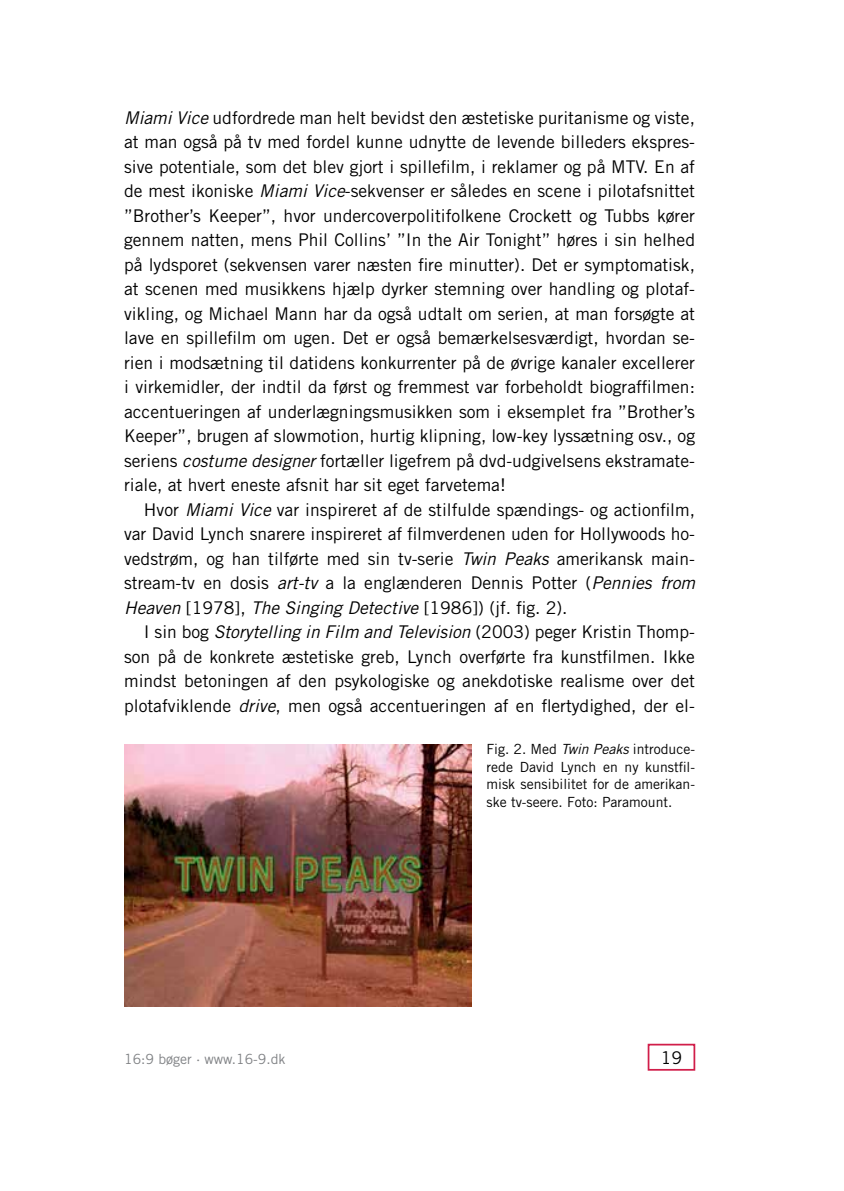
<style>
.page{position:relative;width:844px;height:1191px;background:#fff}
.page>*{position:absolute;margin:0;border:0;box-sizing:border-box;transform-origin:0 0}
.t1{font:17.5px "Trade Gothic LT Std";color:#000}
.t2{font:italic 17.5px "Trade Gothic LT Std";color:#000}
.t3{font:14px/17.5px "Trade Gothic LT Std";color:#000;text-align:justify}
.t4{font:14px "Trade Gothic LT Std";color:#808285}
.s1{font-style:italic}
.s2{font-style:normal}
</style>
<div class="page">
<div style="left:647px;top:1043px;width:48px;height:27px;border:2px solid #d11e4a"></div>
<img style="left:124px;top:744px;width:347px;height:262px">
<p class="t1" style="left:124px;top:107px;width:572px"><span class="s1">Miami Vice</span> udfordrede man helt bevidst den æstetiske puritanisme og viste,</p>
<p class="t1" style="left:124px;top:131px;width:572px">at man også på tv med fordel kunne udnytte de levende billeders ekspres-</p>
<p class="t1" style="left:124px;top:156px;width:572px">sive potentiale, som det blev gjort i spillefilm, i reklamer og på MTV. En af</p>
<p class="t1" style="left:124px;top:180px;width:572px">de mest ikoniske <span class="s1">Miami Vice</span>-sekvenser er således en scene i pilotafsnittet</p>
<p class="t1" style="left:124px;top:205px;width:572px">”Brother’s Keeper”, hvor undercoverpolitifolkene Crockett og Tubbs kører</p>
<p class="t1" style="left:124px;top:229px;width:572px">gennem natten, mens Phil Collins’ ”In the Air Tonight” høres i sin helhed</p>
<p class="t1" style="left:124px;top:254px;width:572px">på lydsporet (sekvensen varer næsten fire minutter). Det er symptomatisk,</p>
<p class="t1" style="left:124px;top:278px;width:572px">at scenen med musikkens hjælp dyrker stemning over handling og plotaf-</p>
<p class="t1" style="left:124px;top:303px;width:572px">vikling, og Michael Mann har da også udtalt om serien, at man forsøgte at</p>
<p class="t1" style="left:124px;top:327px;width:572px">lave en spillefilm om ugen. Det er også bemærkelsesværdigt, hvordan se-</p>
<p class="t1" style="left:124px;top:352px;width:572px">rien i modsætning til datidens konkurrenter på de øvrige kanaler excellerer</p>
<p class="t1" style="left:124px;top:376px;width:572px">i virkemidler, der indtil da først og fremmest var forbeholdt biograffilmen:</p>
<p class="t1" style="left:124px;top:401px;width:572px">accentueringen af underlægningsmusikken som i eksemplet fra ”Brother’s</p>
<p class="t1" style="left:124px;top:425px;width:572px">Keeper”, brugen af slowmotion, hurtig klipning, low-key lyssætning osv., og</p>
<p class="t1" style="left:124px;top:450px;width:572px">seriens <span class="s1">costume designer</span> fortæller ligefrem på dvd-udgivelsens ekstramate-</p>
<p class="t1" style="left:124px;top:474px;width:383px">riale, at hvert eneste afsnit har sit eget farvetema!</p>
<p class="t1" style="left:144px;top:499px;width:552px">Hvor <span class="s1">Miami Vice</span> var inspireret af de stilfulde spændings- og actionfilm,</p>
<p class="t1" style="left:124px;top:523px;width:572px">var David Lynch snarere inspireret af filmverdenen uden for Hollywoods ho-</p>
<p class="t1" style="left:124px;top:548px;width:572px">vedstrøm, og han tilførte med sin tv-serie <span class="s1">Twin Peaks</span> amerikansk main-</p>
<p class="t1" style="left:124px;top:572px;width:572px">stream-tv en dosis <span class="s1">art-tv</span> a la englænderen Dennis Potter (<span class="s1">Pennies from</span></p>
<p class="t2" style="left:124px;top:597px;width:445px">Heaven <span class="s2">[1978],</span> The Singing Detective <span class="s2">[1986]) (jf. fig. 2).</span></p>
<p class="t1" style="left:144px;top:621px;width:552px">I sin bog <span class="s1">Storytelling in Film and Television</span> (2003) peger Kristin Thomp-</p>
<p class="t1" style="left:124px;top:646px;width:572px">son på de konkrete æstetiske greb, Lynch overførte fra kunstfilmen. Ikke</p>
<p class="t1" style="left:124px;top:670px;width:572px">mindst betoningen af den psykologiske og anekdotiske realisme over det</p>
<p class="t1" style="left:124px;top:695px;width:572px">plotafviklende <span class="s1">drive</span>, men også accentueringen af en flertydighed, der el-</p>
<p class="t3" style="left:486px;top:740px;width:210px">Fig. 2. Med <span class="s1">Twin Peaks</span> introduce&shy;rede David Lynch en ny kunstfil&shy;misk sensibilitet for de amerikan&shy;ske tv-seere. Foto: Paramount.</p>
<p class="t4" style="left:124px;top:1050px;width:163px">16:9 bøger · www.16-9.dk</p>
<p class="t1" style="left:660px;top:1046px;width:23px">19</p>
</div>
